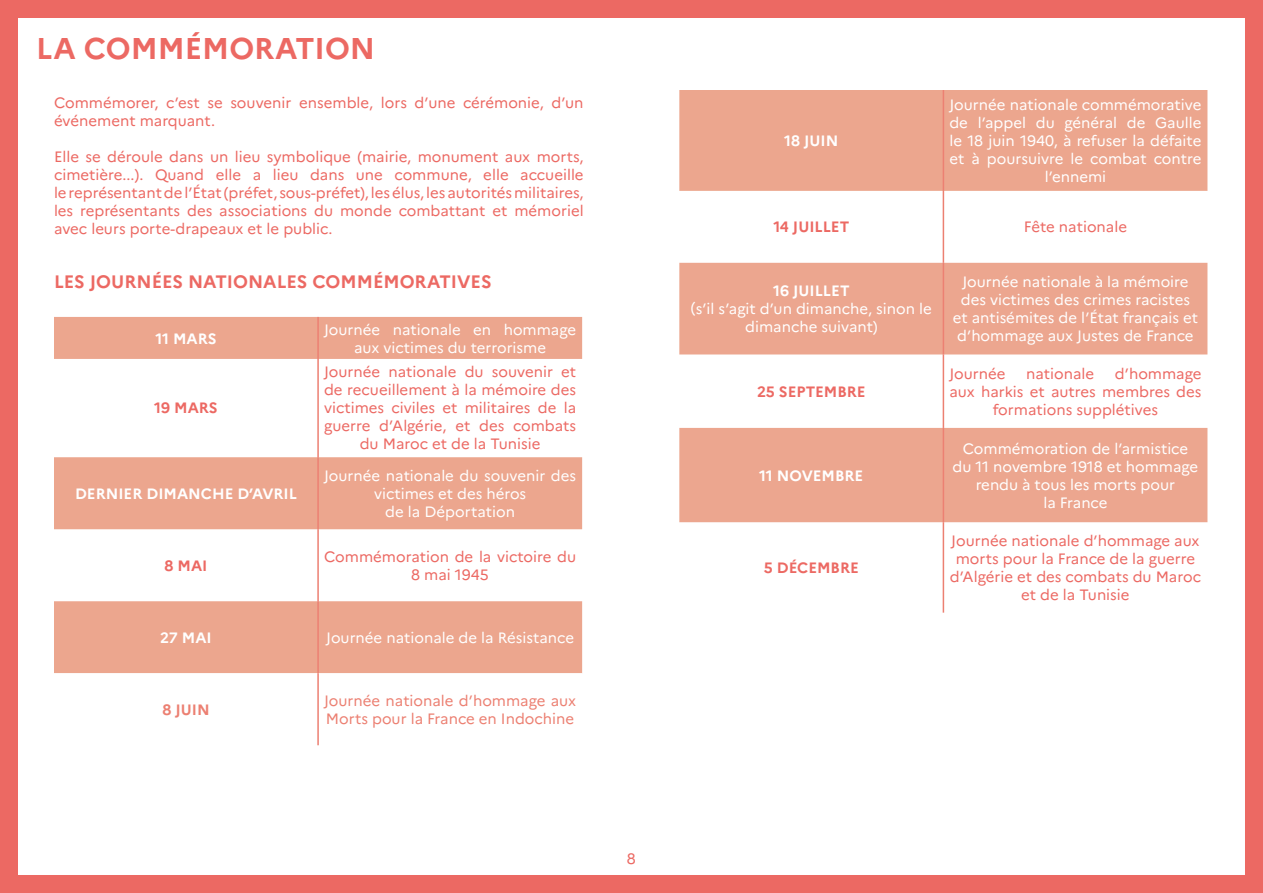
<style>
.page{position:relative;width:1263px;height:893px;background:#fff}
.page>*{position:absolute;margin:0;border:0;box-sizing:border-box;transform-origin:0 0}
.t1{font:700 30px "Marianne";color:#ec6963}
.t2{font:700 18px "Marianne";color:#ec6963}
.t3{font:15px/18px "Marianne";color:#ec6963;text-align:center}
.t4{font:15px/18px "Marianne";color:#fff;text-align:center}
.t5{font:700 15px "Marianne";color:#fff}
.t6{font:15px/18px "Marianne";color:#ec8072}
.t7{font:700 15px "Marianne";color:#ec6963}
.t8{font:700 15px "Marianne";color:#ec8072}
</style>
<div class="page">
<div style="left:0;top:0;width:1263px;height:893px;border:18px solid #ec6963"></div>
<svg style="left:54px;top:317px;width:528px;height:212px;fill:#eca68e"></svg>
<div style="left:54px;top:601px;width:528px;height:72px;background:#eca68e"></div>
<hr style="left:317px;top:457px;width:2px;height:72px;background:#ec8072">
<hr style="left:317px;top:529px;width:2px;height:72px;background:#ec8072">
<hr style="left:317px;top:601px;width:2px;height:72px;background:#ec8072">
<hr style="left:317px;top:673px;width:2px;height:72px;background:#ec8072">
<hr style="left:317px;top:359px;width:2px;height:98px;background:#ec8072">
<hr style="left:317px;top:317px;width:2px;height:42px;background:#ec8072">
<div style="left:679px;top:90px;width:528px;height:101px;background:#eca68e"></div>
<svg style="left:679px;top:191px;width:528px;height:422px"></svg>
<svg style="left:679px;top:263px;width:528px;height:259px;fill:#eca68f"></svg>
<hr style="left:943px;top:522px;width:1px;height:91px;background:#ec8072">
<hr style="left:943px;top:90px;width:1px;height:101px;background:#ec8072">
<hr style="left:943px;top:191px;width:1px;height:72px;background:#ec8072">
<hr style="left:943px;top:263px;width:1px;height:91px;background:#ec8072">
<hr style="left:943px;top:354px;width:1px;height:74px;background:#ec8072">
<hr style="left:943px;top:428px;width:1px;height:94px;background:#ec8072">
<h1 class="t1" style="left:36px;top:30px;width:340px">LA COMMÉMORATION</h1>
<p class="t3" style="left:54px;top:94px;width:531px;text-align:left">Commémorer, c’est se souvenir ensemble, lors d’une cérémonie, d’un événement marquant.</p>
<p class="t3" style="left:54px;top:148px;width:531px;text-align:justify">Elle se déroule dans un lieu symbolique (mairie, monument aux morts, cimetière...). Quand elle a lieu dans une commune, elle accueille le représentant de l’État (préfet, sous-préfet), les élus, les autorités militaires, les représentants des associations du monde combattant et mémoriel avec leurs porte-drapeaux et le public.</p>
<p class="t2" style="left:54px;top:271px;width:439px">LES JOURNÉES NATIONALES COMMÉMORATIVES</p>
<p class="t5" style="left:155px;top:329px;width:63px">11 MARS</p>
<p class="t4" style="left:324px;top:320px;width:254px">Journée nationale en hommage aux victimes du terrorisme</p>
<p class="t7" style="left:154px;top:399px;width:65px">19 MARS</p>
<p class="t5" style="left:75px;top:484px;width:223px">DERNIER DIMANCHE D’AVRIL</p>
<p class="t3" style="left:324px;top:363px;width:254px">Journée nationale du souvenir et de recueillement à la mémoire des victimes civiles et militaires de la guerre d’Algérie, et des combats du Maroc et de la Tunisie</p>
<p class="t4" style="left:324px;top:466px;width:254px">Journée nationale du souvenir des victimes et des héros<br>de la Déportation</p>
<p class="t7" style="left:165px;top:556px;width:44px">8 MAI</p>
<p class="t3" style="left:324px;top:547px;width:254px">Commémoration de la victoire du<br>8 mai 1945</p>
<p class="t5" style="left:160px;top:628px;width:53px">27 MAI</p>
<p class="t4" style="left:326px;top:628px;width:249px">Journée nationale de la Résistance</p>
<p class="t8" style="left:162px;top:700px;width:49px">8 JUIN</p>
<p class="t6" style="left:324px;top:691px;width:254px">Journée nationale d’hommage aux<br>Morts pour la France en Indochine</p>
<p class="t3" style="left:627px;top:850px;width:10px">8</p>
<p class="t5" style="left:784px;top:132px;width:56px">18 JUIN</p>
<p class="t4" style="left:949px;top:96px;width:254px">Journée nationale commémorative de l’appel du général de Gaulle le 18 juin 1940, à refuser la défaite et à poursuivre le combat contre l’ennemi</p>
<p class="t7" style="left:773px;top:218px;width:78px">14 JUILLET</p>
<p class="t3" style="left:1024px;top:218px;width:105px">Fête nationale</p>
<p class="t5" style="left:773px;top:282px;width:78px">16 JUILLET</p>
<p class="t4" style="left:691px;top:300px;width:243px">(s’il s’agit d’un dimanche, sinon le dimanche suivant)</p>
<p class="t7" style="left:757px;top:382px;width:110px">25 SEPTEMBRE</p>
<p class="t5" style="left:759px;top:466px;width:106px">11 NOVEMBRE</p>
<p class="t7" style="left:764px;top:559px;width:97px">5 DÉCEMBRE</p>
<p class="t4" style="left:953px;top:273px;width:247px">Journée nationale à la mémoire des victimes des crimes racistes et antisémites de l’État français et d’hommage aux Justes de France</p>
<p class="t3" style="left:949px;top:364px;width:58px">Journée</p>
<p class="t3" style="left:1026px;top:364px;width:70px">nationale</p>
<p class="t3" style="left:1115px;top:364px;width:88px">d’hommage</p>
<p class="t3" style="left:949px;top:382px;width:254px">aux harkis et autres membres des</p>
<p class="t3" style="left:993px;top:400px;width:167px">formations supplétives</p>
<p class="t4" style="left:952px;top:439px;width:247px">Commémoration de l’armistice du 11 novembre 1918 et hommage rendu à tous les morts pour<br>la France</p>
<p class="t3" style="left:950px;top:532px;width:253px">Journée nationale d’hommage aux morts pour la France de la guerre d’Algérie et des combats du Maroc et de la Tunisie</p>
</div>
